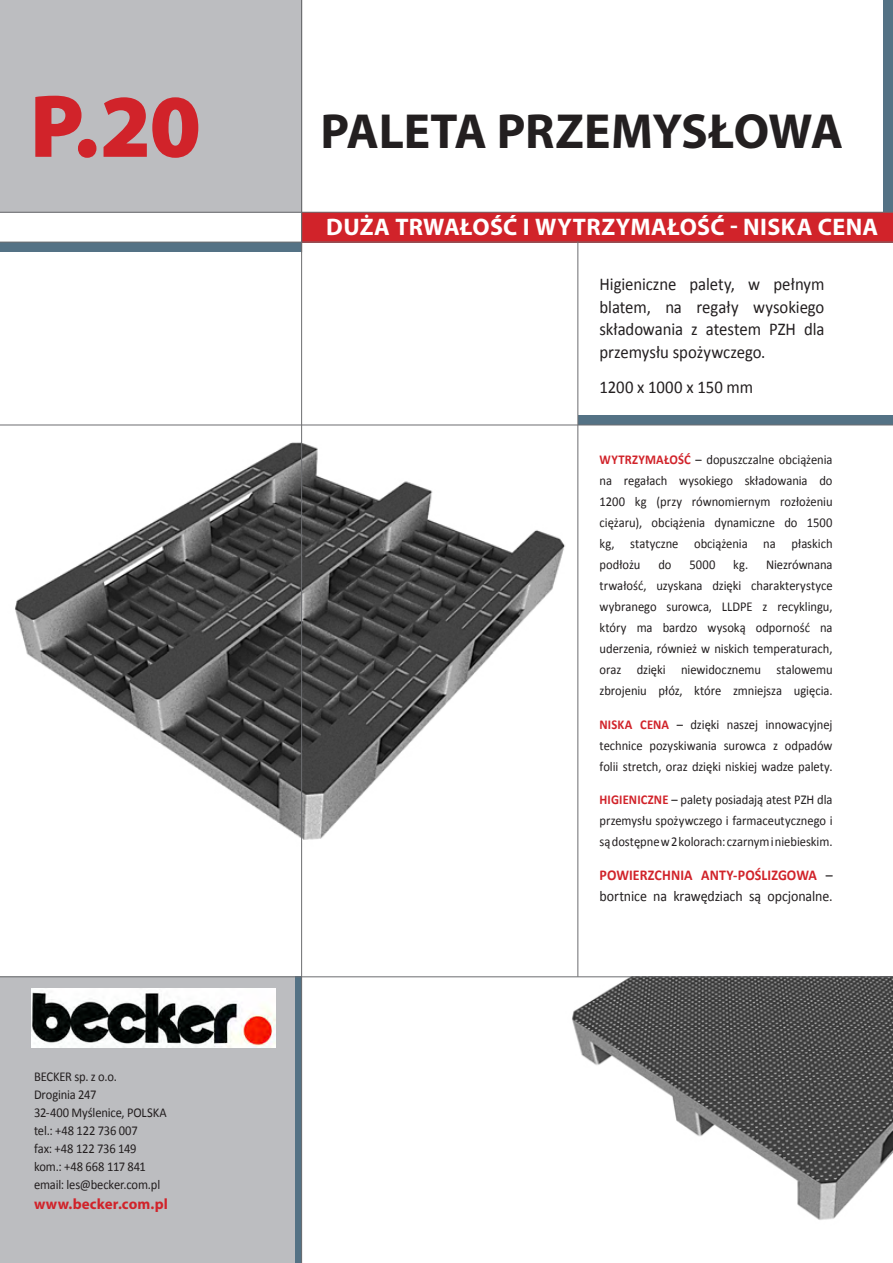
<style>
.page{position:relative;width:893px;height:1263px;background:#fff}
.page>*{position:absolute;margin:0;border:0;box-sizing:border-box;transform-origin:0 0}
.tekst_polski{font:900 90px "Myriad Pro";color:#d1232a}
.tekst_1{font:700 49.5px "Myriad Pro";letter-spacing:-.01em;color:#231f20}
.tekst_polski-2{font:700 24px "Myriad Pro";letter-spacing:.015em;color:#fff}
.tekst_polski-3{font:18px/22.5px "Calibri";letter-spacing:-.005em;color:#231f20;text-align:justify;scale:.93 1}
.tekst_polski-4{font:15px/21px "Calibri";letter-spacing:-.005em;color:#231f20;scale:.93 1}
.tekst_1-2{font:700 15px "Myriad Pro";letter-spacing:.01em;color:#d1232a}
.tekst_polski-5{font:13.5px/21px "Calibri";letter-spacing:-.005em;color:#231f20;text-align:justify;scale:.93 1}
.s1{font-weight:700;color:#d1232a}
</style>
<div class="page">
<div style="left:0;top:977px;width:300px;height:286px;background:#bcbdc0"></div>
<div style="left:295px;top:977px;width:7px;height:286px;background:#547285"></div>
<div style="left:0;top:0;width:302px;height:212px;background:#bcbdc0"></div>
<div style="left:883px;top:0;width:10px;height:212px;background:#547285"></div>
<div style="left:302px;top:212px;width:591px;height:30px;background:#d1232a"></div>
<div style="left:0;top:243px;width:301px;height:9px;background:#547285"></div>
<hr style="left:0;top:212px;width:893px;height:1px;background:#6c6d70">
<img style="left:15px;top:434px;width:550px;height:424px">
<img style="left:566px;top:977px;width:327px;height:243px">
<div style="left:578px;top:415px;width:315px;height:10px;background:#547285"></div>
<hr style="left:0;top:424px;width:893px;height:1px;background:#6c6d70">
<hr style="left:0;top:976px;width:893px;height:1px;background:#6c6d70">
<hr style="left:0;top:242px;width:893px;height:1px;background:#6c6d70">
<hr style="left:577px;top:242px;width:1px;height:735px;background:#6c6d70">
<hr style="left:301px;top:0;width:1px;height:1263px;background:#6c6d70">
<img style="left:32px;top:988px;width:244px;height:59px">
<p class="tekst_polski" style="left:30px;top:75px;width:173px">P.20</p>
<p class="tekst_polski-5" style="left:34px;top:1066px;width:91px">BECKER sp. z o.o.</p>
<p class="tekst_polski-5" style="left:34px;top:1084px;width:69px">Droginia 247</p>
<p class="tekst_polski-5" style="left:34px;top:1102px;width:144px">32-400 Myślenice, POLSKA</p>
<p class="tekst_polski-5" style="left:34px;top:1120px;width:113px">tel.: +48 122 736 007</p>
<p class="tekst_polski-5" style="left:34px;top:1138px;width:112px">fax: +48 122 736 149</p>
<p class="tekst_polski-5" style="left:34px;top:1156px;width:122px">kom.: +48 668 117 841</p>
<p class="tekst_polski-5" style="left:34px;top:1174px;width:137px">email: les@becker.com.pl</p>
<p class="tekst_1-2" style="left:34px;top:1194px;width:135px">www.becker.com.pl</p>
<p class="tekst_1" style="left:320px;top:99px;width:524px">PALETA PRZEMYSŁOWA</p>
<p class="tekst_polski-2" style="left:326px;top:212px;width:554px">DUŻA TRWAŁOŚĆ I WYTRZYMAŁOŚĆ - NISKA CENA</p>
<p class="tekst_polski-3" style="left:600px;top:273px;width:243px">Higieniczne palety, w pełnym blatem, na regały wysokiego składowania z atestem PZH dla przemysłu spożywczego.</p>
<p class="tekst_polski-3" style="left:600px;top:376px;width:167px">1200 x 1000 x 150 mm</p>
<p class="tekst_polski-5" style="left:600px;top:449px;width:252px"><span class="s1">WYTRZYMAŁOŚĆ</span> – dopuszczalne obciążenia na regałach wysokiego składowania do 1200 kg (przy równomiernym rozłożeniu ciężaru), obciążenia dynamiczne do 1500 kg, statyczne obciążenia na płaskich podłożu</p>
<p class="tekst_polski-5" style="left:600px;top:554px;width:252px;text-indent:134px">kg. Niezrównana trwałość, uzyskana dzięki charakterystyce wybranego surowca, LLDPE z recyklingu, który ma bardzo wysoką odporność na uderzenia, również w niskich temperaturach, oraz dzięki niewidocznemu stalowemu zbrojeniu płóz, które zmniejsza ugięcia.</p>
<p class="tekst_polski-5" style="left:600px;top:714px;width:252px"><span class="s1">NISKA CENA</span> – dzięki naszej innowacyjnej technice pozyskiwania surowca z odpadów folii stretch, oraz dzięki niskiej wadze palety.</p>
<p class="tekst_polski-5" style="left:600px;top:789px;width:252px"><span class="s1">HIGIENICZNE</span> – palety posiadają atest PZH dla przemysłu spożywczego i farmaceutycznego i są dostępne w 2 kolorach: czarnym i niebieskim.</p>
<p class="tekst_polski-4" style="left:600px;top:865px;width:252px"><span class="s1">POWIERZCHNIA ANTY-POŚLIZGOWA</span> – bortnice na krawędziach są opcjonalne.</p>
<p class="tekst_polski-5" style="left:658px;top:554px;width:16px">do</p>
<p class="tekst_polski-5" style="left:689px;top:554px;width:30px">5000</p>
</div>
